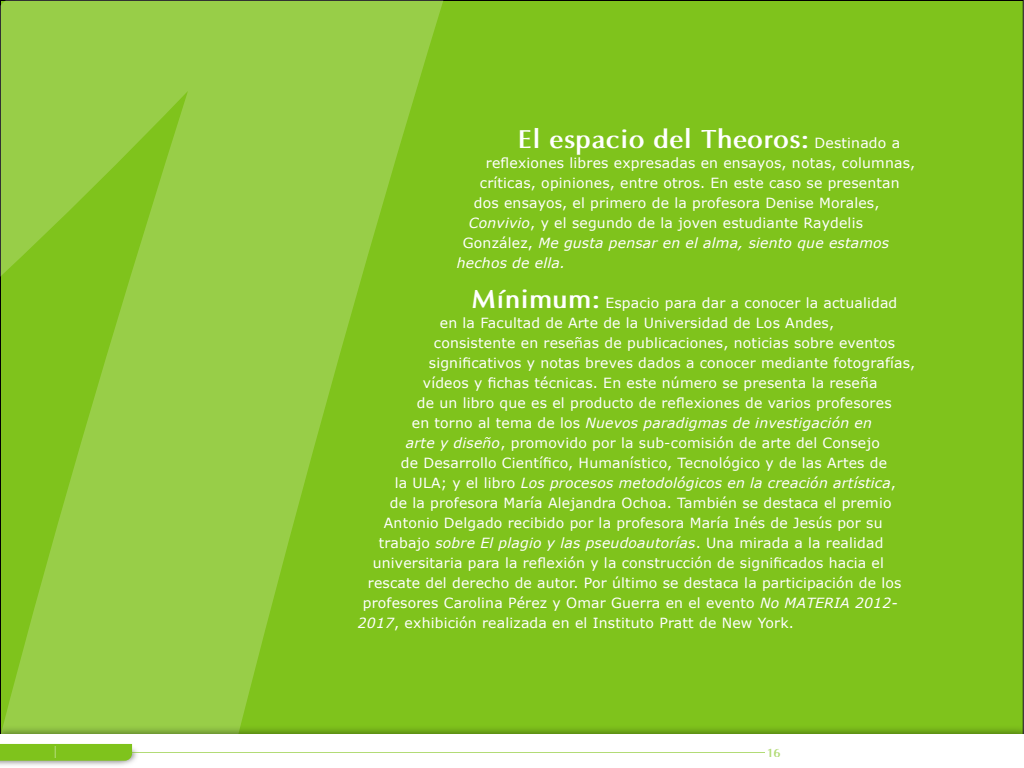
<style>
.page{position:relative;width:1024px;height:768px;background:#fff}
.page>*{position:absolute;margin:0;border:0;box-sizing:border-box;transform-origin:0 0}
.t1{font:700 26px "Optima";letter-spacing:.015em;color:#fff}
.t2{font:14px "Verdana";letter-spacing:.015em;color:#fff}
.t3{font:italic 14px "Verdana";letter-spacing:.015em;color:#fff}
.t4{font:700 12px "Optima";color:#7fc31c}
.t5{font:700 12px "Minion Pro";color:#fff}
.s1{font-family:"Verdana";font-weight:400;font-size:14px}
.s2{font-style:italic}
.s3{font-style:normal}
.s4{font-family:"Optima";font-weight:700;font-size:26px}
</style>
<div class="page">
<div style="left:0;top:0;width:1023px;height:754px;background:#7fc31c"></div>
<svg style="left:0;top:0;width:444px;height:715px;fill:#98ce48"></svg>
<svg style="left:56px;top:56px;width:166px;height:92px;background:#96cd44"></svg>
<div style="left:243px;top:56px;width:166px;height:92px;background:#98ce48"></div>
<div style="left:429px;top:56px;width:166px;height:92px;background:#7fc31c"></div>
<svg style="left:56px;top:169px;width:166px;height:92px;fill:#98ce48"></svg>
<svg style="left:243px;top:169px;width:166px;height:92px;fill:#98ce48"></svg>
<div style="left:429px;top:169px;width:167px;height:92px;background:#7fc31c"></div>
<svg style="left:56px;top:282px;width:166px;height:92px;fill:#98ce48"></svg>
<svg style="left:243px;top:282px;width:166px;height:92px;fill:#98ce48"></svg>
<div style="left:429px;top:282px;width:167px;height:92px;background:#7fc31c"></div>
<svg style="left:56px;top:395px;width:166px;height:92px;fill:#98ce48"></svg>
<svg style="left:243px;top:395px;width:166px;height:92px"></svg>
<div style="left:429px;top:395px;width:167px;height:92px;background:#7fc31c"></div>
<div style="left:56px;top:508px;width:166px;height:92px;background:#98ce48"></div>
<svg style="left:243px;top:508px;width:166px;height:92px"></svg>
<div style="left:429px;top:508px;width:167px;height:92px;background:#7fc31c"></div>
<div style="left:56px;top:621px;width:166px;height:92px;background:#98ce48"></div>
<svg style="left:243px;top:621px;width:166px;height:92px"></svg>
<div style="left:429px;top:621px;width:167px;height:92px;background:#7fc31c"></div>
<img style="left:0;top:715px;width:1024px;height:19px">
<div style="left:0;top:734px;width:1024px;height:34px;background:#fff"></div>
<img style="left:0;top:745px;width:137px;height:21px">
<div style="left:0;top:744px;width:132px;height:17px;background:#7fc31c"></div>
<hr style="left:132px;top:752px;width:633px;height:1px;background:#7fc31c">
<h1 class="t1" style="left:518px;top:123px;width:384px">El espacio del Theoros: <span class="s1">Destinado a</span></h1>
<p class="t2" style="left:486px;top:153px;width:431px">reflexiones libres expresadas en ensayos, notas, columnas,</p>
<p class="t2" style="left:480px;top:173px;width:421px">críticas, opiniones, entre otros. En este caso se presentan</p>
<p class="t2" style="left:474px;top:193px;width:407px">dos ensayos, el primero de la profesora Denise Morales,</p>
<p class="t2" style="left:469px;top:213px;width:396px"><span class="s2">Convivio</span>, y el segundo de la joven estudiante Raydelis</p>
<p class="t3" style="left:463px;top:233px;width:428px"><span class="s3">González,</span> Me gusta pensar en el alma, siento que estamos</p>
<p class="t3" style="left:457px;top:253px;width:110px">hechos de ella.</p>
<p class="t2" style="left:472px;top:293px;width:427px"><span class="s4">Mínimum:</span> Espacio para dar a conocer la actualidad</p>
<p class="t2" style="left:440px;top:313px;width:396px">en la Facultad de Arte de la Universidad de Los Andes,</p>
<p class="t2" style="left:434px;top:333px;width:463px">consistente en reseñas de publicaciones, noticias sobre eventos</p>
<p class="t2" style="left:429px;top:353px;width:488px">significativos y notas breves dados a conocer mediante fotografías,</p>
<p class="t2" style="left:423px;top:373px;width:456px">vídeos y fichas técnicas. En este número se presenta la reseña</p>
<p class="t2" style="left:417px;top:393px;width:476px">de un libro que es el producto de reflexiones de varios profesores</p>
<p class="t3" style="left:412px;top:413px;width:462px"><span class="s3">en torno al tema de los</span> Nuevos paradigmas de investigación en</p>
<p class="t2" style="left:406px;top:433px;width:476px"><span class="s2">arte y diseño</span>, promovido por la sub-comisión de arte del Consejo</p>
<p class="t2" style="left:401px;top:453px;width:488px">de Desarrollo Científico, Humanístico, Tecnológico y de las Artes de</p>
<p class="t3" style="left:395px;top:473px;width:503px"><span class="s3">la ULA; y el libro</span> Los procesos metodológicos en la creación artística<span class="s3">,</span></p>
<p class="t2" style="left:390px;top:493px;width:503px">de la profesora María Alejandra Ochoa. También se destaca el premio</p>
<p class="t2" style="left:384px;top:513px;width:500px">Antonio Delgado recibido por la profesora María Inés de Jesús por su</p>
<p class="t3" style="left:379px;top:533px;width:506px"><span class="s3">trabajo</span> sobre El plagio y las pseudoautorías<span class="s3">. Una mirada a la realidad</span></p>
<p class="t2" style="left:373px;top:553px;width:513px">universitaria para la reflexión y la construcción de significados hacia el</p>
<p class="t2" style="left:368px;top:573px;width:535px">rescate del derecho de autor. Por último se destaca la participación de los</p>
<p class="t2" style="left:363px;top:593px;width:537px">profesores Carolina Pérez y Omar Guerra en el evento <span class="s2">No MATERIA 2012-</span></p>
<p class="t2" style="left:358px;top:613px;width:438px"><span class="s2">2017</span>, exhibición realizada en el Instituto Pratt de New York.</p>
<p class="t5" style="left:53px;top:743px;width:5px">|</p>
<p class="t4" style="left:766px;top:745px;width:16px">16</p>
</div>
